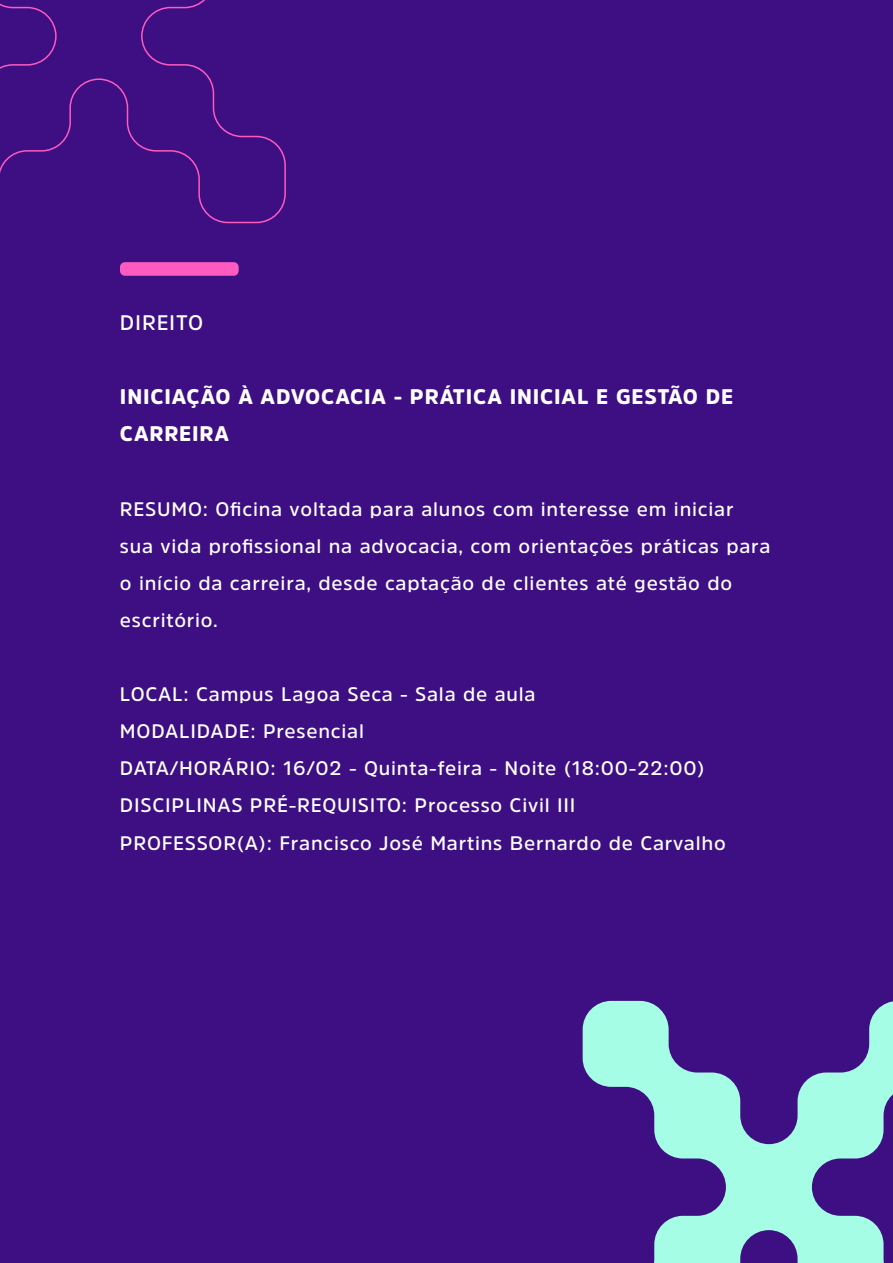
<style>
.page{position:relative;width:893px;height:1263px;background:#3d0f83}
.page>*{position:absolute;margin:0;border:0;box-sizing:border-box;transform-origin:0 0}
.t1{font:900 21px/37px "Amsi Pro";letter-spacing:.04em;color:#fff}
.t2{font:600 21px "Amsi Pro";letter-spacing:.04em;color:#fff}
.t3{font:600 19.5px/37px "Amsi Pro";letter-spacing:.04em;color:#fff}
</style>
<div class="page">
<div style="left:120px;top:262px;width:119px;height:14px;background:#fe5ac0;border-radius:5px"></div>
<svg style="left:0;top:0;width:286px;height:224px"></svg>
<svg style="left:583px;top:1001px;width:310px;height:262px"></svg>
<p class="t2" style="left:120px;top:308px;width:85px">DIREITO</p>
<p class="t1" style="left:120px;top:378px;width:615px">INICIAÇÃO À ADVOCACIA - PRÁTICA INICIAL E GESTÃO DE<br>CARREIRA</p>
<p class="t3" style="left:120px;top:490px;width:652px">RESUMO: Oficina voltada para alunos com interesse em iniciar sua vida profissional na advocacia, com orientações práticas para o início da carreira, desde captação de clientes até gestão do escritório.</p>
<p class="t3" style="left:120px;top:675px;width:607px">LOCAL: Campus Lagoa Seca - Sala de aula<br>MODALIDADE: Presencial<br>DATA/HORÁRIO: 16/02 - Quinta-feira - Noite (18:00-22:00)<br>DISCIPLINAS PRÉ-REQUISITO: Processo Civil III PROFESSOR(A): Francisco José Martins Bernardo de Carvalho</p>
</div>
